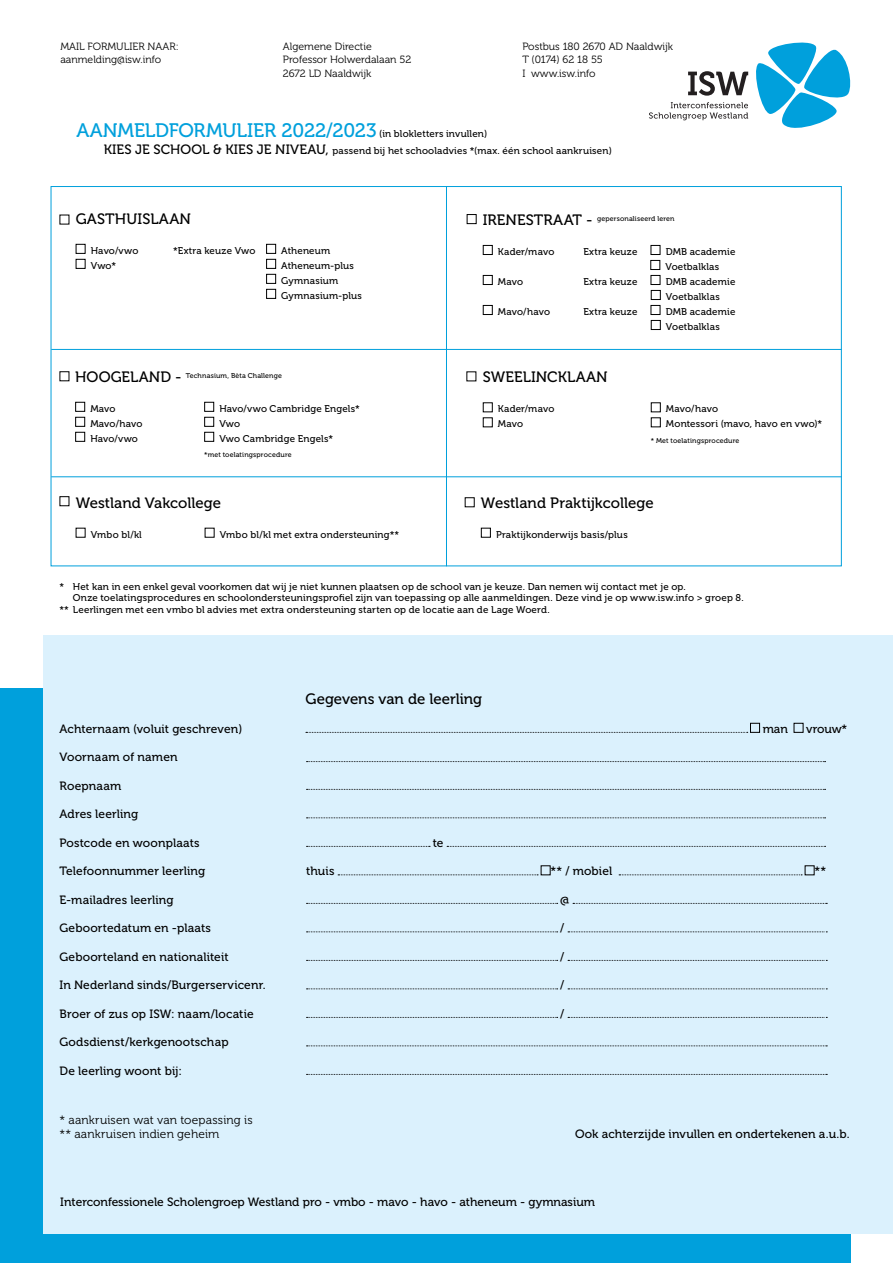
<style>
.page{position:relative;width:893px;height:1263px;background:#fff}
.page>*{position:absolute;margin:0;border:0;box-sizing:border-box;transform-origin:0 0}
.t1{font:19.5px "Museo 500";letter-spacing:-.01em;color:#00a0dc}
.t2{font:15px "Museo 500";color:#000}
.t3{font:12px "Museo 500";letter-spacing:.01em;color:#000}
.t4{font:12px/13.5px "Museo 300";letter-spacing:.01em;color:#000}
.t5{font:10.5px/13.5px "Museo 300";color:#000}
.t6{font:9.75px/15px "Museo 500";letter-spacing:.02em;color:#000}
.t7{font:7.05px "Museo 500";letter-spacing:.02em;color:#000}
.s1{font-size:9.75px;color:#000}
.s2{font-size:13.5px}
.s3{font-size:15px}
</style>
<div class="page">
<div style="left:0;top:689px;width:850px;height:574px;background:#00a0dc"></div>
<div style="left:43px;top:636px;width:850px;height:598px;background:#dbf1fd"></div>
<svg style="left:649px;top:43px;width:201px;height:85px"></svg>
<div style="left:76px;top:244px;width:10px;height:10px;border:1px solid #000"></div>
<div style="left:266px;top:244px;width:10px;height:10px;border:1px solid #000"></div>
<div style="left:76px;top:259px;width:10px;height:10px;border:1px solid #000"></div>
<div style="left:266px;top:259px;width:10px;height:10px;border:1px solid #000"></div>
<div style="left:266px;top:274px;width:10px;height:10px;border:1px solid #000"></div>
<div style="left:266px;top:289px;width:10px;height:10px;border:1px solid #000"></div>
<div style="left:483px;top:245px;width:10px;height:10px;border:1px solid #000"></div>
<div style="left:651px;top:245px;width:9px;height:10px;border:1px solid #000"></div>
<div style="left:650px;top:260px;width:10px;height:10px;border:1px solid #000"></div>
<div style="left:483px;top:275px;width:10px;height:10px;border:1px solid #000"></div>
<div style="left:651px;top:275px;width:9px;height:10px;border:1px solid #000"></div>
<div style="left:651px;top:290px;width:10px;height:10px;border:1px solid #000"></div>
<div style="left:483px;top:305px;width:10px;height:10px;border:1px solid #000"></div>
<div style="left:651px;top:305px;width:9px;height:10px;border:1px solid #000"></div>
<div style="left:651px;top:320px;width:10px;height:10px;border:1px solid #000"></div>
<svg style="left:306px;top:732px;width:442px;height:1px"></svg>
<div style="left:750px;top:723px;width:10px;height:10px;border:1px solid #000"></div>
<div style="left:794px;top:723px;width:9px;height:10px;border:1px solid #000"></div>
<svg style="left:307px;top:761px;width:519px;height:1px"></svg>
<svg style="left:307px;top:789px;width:519px;height:1px"></svg>
<svg style="left:307px;top:817px;width:519px;height:1px"></svg>
<svg style="left:307px;top:846px;width:123px;height:1px"></svg>
<svg style="left:447px;top:846px;width:379px;height:1px"></svg>
<svg style="left:338px;top:874px;width:200px;height:1px"></svg>
<svg style="left:619px;top:874px;width:183px;height:1px"></svg>
<svg style="left:307px;top:903px;width:251px;height:1px"></svg>
<svg style="left:573px;top:903px;width:254px;height:1px"></svg>
<svg style="left:307px;top:931px;width:251px;height:1px"></svg>
<svg style="left:568px;top:931px;width:259px;height:1px"></svg>
<svg style="left:307px;top:960px;width:251px;height:1px"></svg>
<svg style="left:568px;top:960px;width:259px;height:1px"></svg>
<svg style="left:307px;top:988px;width:251px;height:1px"></svg>
<svg style="left:568px;top:988px;width:259px;height:1px"></svg>
<svg style="left:307px;top:1017px;width:251px;height:1px"></svg>
<svg style="left:568px;top:1017px;width:259px;height:1px"></svg>
<svg style="left:307px;top:1045px;width:520px;height:1px"></svg>
<svg style="left:307px;top:1074px;width:520px;height:1px"></svg>
<div style="left:467px;top:214px;width:10px;height:10px;border:1px solid #000"></div>
<hr style="left:51px;top:349px;width:791px;height:1px;background:#00a0dc">
<hr style="left:51px;top:476px;width:791px;height:1px;background:#00a0dc">
<hr style="left:446px;top:186px;width:1px;height:380px;background:#00a0dc">
<div style="left:481px;top:528px;width:10px;height:10px;border:1px solid #000"></div>
<div style="left:465px;top:497px;width:10px;height:10px;border:1px solid #000"></div>
<div style="left:60px;top:496px;width:9px;height:10px;border:1px solid #000"></div>
<div style="left:75px;top:402px;width:10px;height:10px;border:1px solid #000"></div>
<div style="left:204px;top:402px;width:10px;height:10px;border:1px solid #000"></div>
<div style="left:75px;top:417px;width:10px;height:10px;border:1px solid #000"></div>
<div style="left:204px;top:417px;width:10px;height:10px;border:1px solid #000"></div>
<div style="left:75px;top:432px;width:10px;height:10px;border:1px solid #000"></div>
<div style="left:204px;top:432px;width:10px;height:10px;border:1px solid #000"></div>
<div style="left:483px;top:402px;width:10px;height:10px;border:1px solid #000"></div>
<div style="left:651px;top:402px;width:10px;height:10px;border:1px solid #000"></div>
<div style="left:483px;top:417px;width:10px;height:10px;border:1px solid #000"></div>
<div style="left:651px;top:417px;width:10px;height:10px;border:1px solid #000"></div>
<div style="left:60px;top:371px;width:9px;height:10px;border:1px solid #000"></div>
<p class="t5" style="left:60px;top:40px;width:120px">MAIL FORMULIER NAAR: aanmelding@isw.info</p>
<p class="t5" style="left:283px;top:40px;width:130px">Algemene Directie<br>Professor Holwerdalaan 52<br>2672 LD Naaldwijk</p>
<p class="t5" style="left:522px;top:40px;width:152px">Postbus 180 2670 AD Naaldwijk<br>T (0174) 62 18 55<br>I www.isw.info</p>
<h1 class="t1" style="left:76px;top:120px;width:412px">AANMELDFORMULIER 2022/2023 <span class="s1">(in blokletters invullen)</span></h1>
<p class="t6" style="left:104px;top:143px;width:510px"><span class="s2">KIES JE SCHOOL &amp; KIES JE NIVEAU,</span> passend bij het schooladvies *(max. één school aankruisen)</p>
<h2 class="t2" style="left:76px;top:210px;width:117px">GASTHUISLAAN</h2>
<p class="t6" style="left:91px;top:243px;width:49px">Havo/vwo</p>
<p class="t6" style="left:173px;top:243px;width:84px">*Extra keuze Vwo</p>
<p class="t6" style="left:281px;top:243px;width:50px">Atheneum</p>
<p class="t6" style="left:91px;top:258px;width:27px">Vwo*</p>
<p class="t6" style="left:281px;top:258px;width:82px">Atheneum-plus<br>Gymnasium<br>Gymnasium-plus</p>
<p class="t7" style="left:75px;top:371px;width:208px"><span class="s3">HOOGELAND -</span> Technasium, Bèta Challenge</p>
<p class="t6" style="left:90px;top:401px;width:27px">Mavo</p>
<p class="t6" style="left:219px;top:401px;width:142px">Havo/vwo Cambridge Engels*</p>
<p class="t6" style="left:90px;top:416px;width:54px">Mavo/havo</p>
<p class="t6" style="left:219px;top:416px;width:22px">Vwo</p>
<p class="t6" style="left:90px;top:431px;width:49px">Havo/vwo</p>
<p class="t6" style="left:219px;top:431px;width:115px">Vwo Cambridge Engels*</p>
<p class="t7" style="left:204px;top:451px;width:89px">*met toelatingsprocedure</p>
<h2 class="t2" style="left:76px;top:494px;width:147px">Westland Vakcollege</h2>
<p class="t6" style="left:91px;top:527px;width:53px">Vmbo bl/kl</p>
<p class="t6" style="left:220px;top:527px;width:181px">Vmbo bl/kl met extra ondersteuning**</p>
<p class="t7" style="left:483px;top:215px;width:193px"><span class="s3">IRENESTRAAT -</span> gepersonaliseerd leren</p>
<p class="t6" style="left:498px;top:244px;width:58px">Kader/mavo</p>
<p class="t6" style="left:583px;top:244px;width:56px">Extra keuze</p>
<p class="t6" style="left:665px;top:244px;width:71px">DMB academie<br>Voetbalklas</p>
<p class="t6" style="left:498px;top:274px;width:27px">Mavo</p>
<p class="t6" style="left:583px;top:274px;width:56px">Extra keuze</p>
<p class="t6" style="left:666px;top:274px;width:71px">DMB academie<br>Voetbalklas</p>
<p class="t6" style="left:498px;top:304px;width:54px">Mavo/havo</p>
<p class="t6" style="left:583px;top:304px;width:56px">Extra keuze</p>
<p class="t6" style="left:666px;top:304px;width:71px">DMB academie<br>Voetbalklas</p>
<h2 class="t2" style="left:483px;top:369px;width:126px">SWEELINCKLAAN</h2>
<p class="t6" style="left:498px;top:402px;width:58px">Kader/mavo</p>
<p class="t6" style="left:666px;top:402px;width:54px">Mavo/havo</p>
<p class="t6" style="left:498px;top:417px;width:27px">Mavo</p>
<p class="t6" style="left:666px;top:417px;width:158px">Montessori (mavo, havo en vwo)*</p>
<p class="t7" style="left:651px;top:436px;width:90px">* Met toelatingsprocedure</p>
<h2 class="t2" style="left:481px;top:494px;width:174px">Westland Praktijkcollege</h2>
<p class="t6" style="left:496px;top:527px;width:133px">Praktijkonderwijs basis/plus</p>
<p class="t6" style="left:59px;top:579px;width:628px">* Het kan in een enkel geval voorkomen dat wij je niet kunnen plaatsen op de school van je keuze. Dan nemen wij contact met je op.</p>
<p class="t6" style="left:73px;top:590px;width:672px">Onze toelatingsprocedures en schoolondersteuningsprofiel zijn van toepassing op alle aanmeldingen. Deze vind je op www.isw.info &gt; groep 8.</p>
<p class="t6" style="left:59px;top:602px;width:492px">** Leerlingen met een vmbo bl advies met extra ondersteuning starten op de locatie aan de Lage Woerd.</p>
<h2 class="t2" style="left:306px;top:691px;width:178px">Gegevens van de leerling</h2>
<p class="t3" style="left:60px;top:722px;width:184px">Achternaam (voluit geschreven)</p>
<p class="t3" style="left:763px;top:722px;width:27px">man</p>
<p class="t3" style="left:806px;top:722px;width:43px">vrouw*</p>
<p class="t3" style="left:60px;top:750px;width:120px">Voornaam of namen</p>
<p class="t3" style="left:60px;top:779px;width:63px">Roepnaam</p>
<p class="t3" style="left:60px;top:807px;width:80px">Adres leerling</p>
<p class="t3" style="left:60px;top:836px;width:142px">Postcode en woonplaats</p>
<p class="t3" style="left:433px;top:836px;width:12px">te</p>
<p class="t3" style="left:60px;top:864px;width:147px">Telefoonnummer leerling</p>
<p class="t3" style="left:306px;top:864px;width:30px">thuis</p>
<p class="t3" style="left:551px;top:864px;width:63px">** / mobiel</p>
<p class="t3" style="left:814px;top:864px;width:13px">**</p>
<p class="t3" style="left:60px;top:893px;width:116px">E-mailadres leerling</p>
<p class="t3" style="left:560px;top:893px;width:11px">@</p>
<p class="t3" style="left:60px;top:921px;width:153px">Geboortedatum en -plaats</p>
<p class="t3" style="left:560px;top:921px;width:6px">/</p>
<p class="t3" style="left:60px;top:950px;width:171px">Geboorteland en nationaliteit</p>
<p class="t3" style="left:560px;top:950px;width:6px">/</p>
<p class="t3" style="left:60px;top:978px;width:208px">In Nederland sinds/Burgerservicenr.</p>
<p class="t3" style="left:560px;top:978px;width:6px">/</p>
<p class="t3" style="left:60px;top:1007px;width:196px">Broer of zus op ISW: naam/locatie</p>
<p class="t3" style="left:560px;top:1007px;width:6px">/</p>
<p class="t3" style="left:60px;top:1035px;width:171px">Godsdienst/kerkgenootschap</p>
<p class="t3" style="left:60px;top:1064px;width:124px">De leerling woont bij:</p>
<p class="t4" style="left:60px;top:1114px;width:195px">* aankruisen wat van toepassing is ** aankruisen indien geheim</p>
<p class="t3" style="left:575px;top:1127px;width:276px">Ook achterzijde invullen en ondertekenen a.u.b.</p>
<p class="t3" style="left:60px;top:1195px;width:536px">Interconfessionele Scholengroep Westland pro - vmbo - mavo - havo - atheneum - gymnasium</p>
</div>
